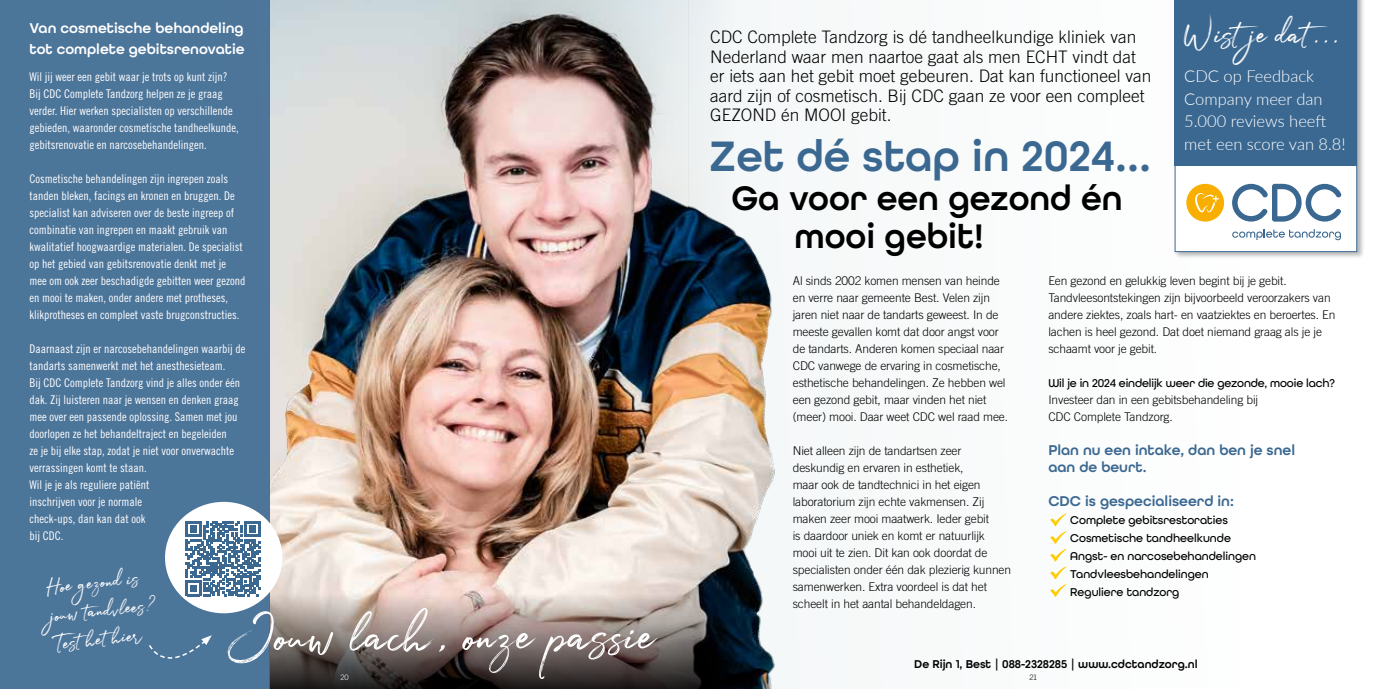
<style>
.page{position:relative;width:1378px;height:689px;background:#fff}
.page>*{position:absolute;margin:0;border:0;box-sizing:border-box;transform-origin:0 0}
.t1{font:54.9px "Julietta Messie Demo";color:#fff}
.t2{font:600 45px "All Round Gothic";color:#3b6891}
.t3{font:600 36px/37.5px "All Round Gothic";color:#000}
.t4{font:33px "Julietta Messie Demo";color:#fff}
.t5{font:21px/28.5px "Julietta Messie Demo";color:#fff}
.t6{font:300 17.25px/19.5px "Trade Gothic LT Std";color:#000}
.t7{font:300 16.5px/22.5px "Lato";color:#fff}
.t8{font:600 15px/17px "All Round Gothic";color:#3b6891}
.t9{font:600 15px/21px "All Round Gothic";color:#fff}
.t10{font:12px/17px "Trade Gothic LT Std Cn 18";color:#fff}
.t11{font:300 12px/17px "Trade Gothic LT Std";letter-spacing:-.01em;color:#000}
.t12{font:500 12px/18px "All Round Gothic";color:#000}
.t13{font:600 12px "All Round Gothic";color:#000}
.t14{font:300 7.5px "Trade Gothic LT Std";color:#fff}
.t15{font:300 7.5px "Trade Gothic LT Std";color:#000}
</style>
<div class="page">
<img style="left:270px;top:13px;width:419px;height:581px">
<svg style="left:270px;top:594px;width:419px;height:95px;background:#7d716d"></svg>
<div style="left:0;top:0;width:270px;height:689px;background:#4c759a"></div>
<svg style="left:149px;top:635px;width:63px;height:24px"></svg>
<div style="left:165px;top:502px;width:117px;height:111px;background:#fff;border-radius:50%"></div>
<svg style="left:185px;top:521px;width:75px;height:75px"></svg>
<svg style="left:689px;top:0;width:378px;height:689px"></svg>
<div style="left:1173px;top:0;width:191px;height:259px;background:#000;opacity:.3"></div>
<svg style="left:1174px;top:0;width:183px;height:252px"></svg>
<svg style="left:1232px;top:229px;width:109px;height:11px"></svg>
<div style="left:1186px;top:184px;width:38px;height:38px;background:#f8af02;border-radius:50%"></div>
<svg style="left:1195px;top:193px;width:24px;height:19px"></svg>
<svg style="left:1232px;top:184px;width:109px;height:38px"></svg>
<div style="left:1174px;top:0;width:182px;height:166px;background:#3b6891"></div>
<svg style="left:689px;top:594px;width:63px;height:95px;background:#161f28"></svg>
<svg style="left:1050px;top:513px;width:16px;height:84px"></svg>
<h3 class="t4" style="left:1184px;top:12px;width:155px">Wistje dat...</h3>
<h3 class="t7" style="left:1184px;top:64px;width:163px">CDC op Feedback<br>Company meer dan<br>5.000 reviews heeft met een score van 8.8!</h3>
<p class="t9" style="left:30px;top:17px;width:217px">Van cosmetische behandeling tot complete gebitsrenovatie</p>
<p class="t10" style="left:30px;top:68px;width:211px">Wil jij weer een gebit waar je trots op kunt zijn?<br>Bij CDC Complete Tandzorg helpen ze je graag verder. Hier werken specialisten op verschillende gebieden, waaronder cosmetische tandheelkunde, gebitsrenovatie en narcosebehandelingen.</p>
<p class="t10" style="left:30px;top:170px;width:217px">Cosmetische behandelingen zijn ingrepen zoals tanden bleken, facings en kronen en bruggen. De specialist kan adviseren over de beste ingreep of combinatie van ingrepen en maakt gebruik van kwalitatief hoogwaardige materialen. De specialist op het gebied van gebitsrenovatie denkt met je mee om ook zeer beschadigde gebitten weer gezond en mooi te maken, onder andere met protheses, klikprotheses en compleet vaste brugconstructies.</p>
<p class="t10" style="left:30px;top:340px;width:217px">Daarnaast zijn er narcosebehandelingen waarbij de tandarts samenwerkt met het anesthesieteam.<br>Bij CDC Complete Tandzorg vind je alles onder één dak. Zij luisteren naar je wensen en denken graag mee over een passende oplossing. Samen met jou doorlopen ze het behandeltraject en begeleiden<br>ze je bij elke stap, zodat je niet voor onverwachte verrassingen komt te staan.<br>Wil je je als reguliere patiënt<br>inschrijven voor je normale<br>check-ups, dan kan dat ook<br>bij CDC.</p>
<h3 class="t5" style="left:45px;top:571px;width:111px;rotate:-6deg">Hoe gezond is jouw tandvlees?<br>Test het hier</h3>
<p class="t6" style="left:710px;top:27px;width:442px">CDC Complete Tandzorg is dé tandheelkundige kliniek van Nederland waar men naartoe gaat als men ECHT vindt dat er iets aan het gebit moet gebeuren. Dat kan functioneel van aard zijn of cosmetisch. Bij CDC gaan ze voor een compleet GEZOND én MOOI gebit.</p>
<h2 class="t2" style="left:709px;top:130px;width:443px">Zet dé stap in 2024…</h2>
<h3 class="t3" style="left:794px;top:179px;width:329px;text-indent:-63px">Ga voor een gezond én mooi gebit!</h3>
<p class="t11" style="left:793px;top:272px;width:217px">Al sinds 2002 komen mensen van heinde en verre naar gemeente Best. Velen zijn jaren niet naar de tandarts geweest. In de meeste gevallen komt dat door angst voor de tandarts. Anderen komen speciaal naar CDC vanwege de ervaring in cosmetische, esthetische behandelingen. Ze hebben wel een gezond gebit, maar vinden het niet (meer) mooi. Daar weet CDC wel raad mee.</p>
<p class="t11" style="left:793px;top:442px;width:220px">Niet alleen zijn de tandartsen zeer deskundig en ervaren in esthetiek,<br>maar ook de tandtechnici in het eigen laboratorium zijn echte vakmensen. Zij maken zeer mooi maatwerk. Ieder gebit<br>is daardoor uniek en komt er natuurlijk mooi uit te zien. Dit kan ook doordat de specialisten onder één dak plezierig kunnen samenwerken. Extra voordeel is dat het scheelt in het aantal behandeldagen.</p>
<p class="t11" style="left:1048px;top:272px;width:289px">Een gezond en gelukkig leven begint bij je gebit.<br>Tandvleesontstekingen zijn bijvoorbeeld veroorzakers van andere ziektes, zoals hart- en vaatziektes en beroertes. En lachen is heel gezond. Dat doet niemand graag als je je schaamt voor je gebit.</p>
<p class="t12" style="left:1048px;top:374px;width:288px">Wil je in 2024 eindelijk weer die gezonde, mooie lach?</p>
<p class="t11" style="left:1048px;top:391px;width:211px">Investeer dan in een gebitsbehandeling bij<br>CDC Complete Tandzorg.</p>
<p class="t8" style="left:1048px;top:441px;width:248px">Plan nu een intake, dan ben je snel aan de beurt.</p>
<p class="t8" style="left:1048px;top:492px;width:187px">CDC is gespecialiseerd in:</p>
<p class="t12" style="left:1070px;top:511px;width:187px">Complete gebitsrestoraties<br>Cosmetische tandheelkunde<br>Angst- en narcosebehandelingen<br>Tandvleesbehandelingen<br>Reguliere tandzorg</p>
<h1 class="t1" style="left:227px;top:598px;width:428px">Jouw lach, onze passie</h1>
<h1 class="t1" style="left:590px;top:598px;width:42px">s</h1>
<p class="t13" style="left:914px;top:656px;width:285px">De Rijn 1, Best | 088-2328285 | www.cdctandzorg.nl</p>
<p class="t14" style="left:340px;top:672px;width:10px">20</p>
<p class="t15" style="left:1029px;top:672px;width:9px">21</p>
</div>
